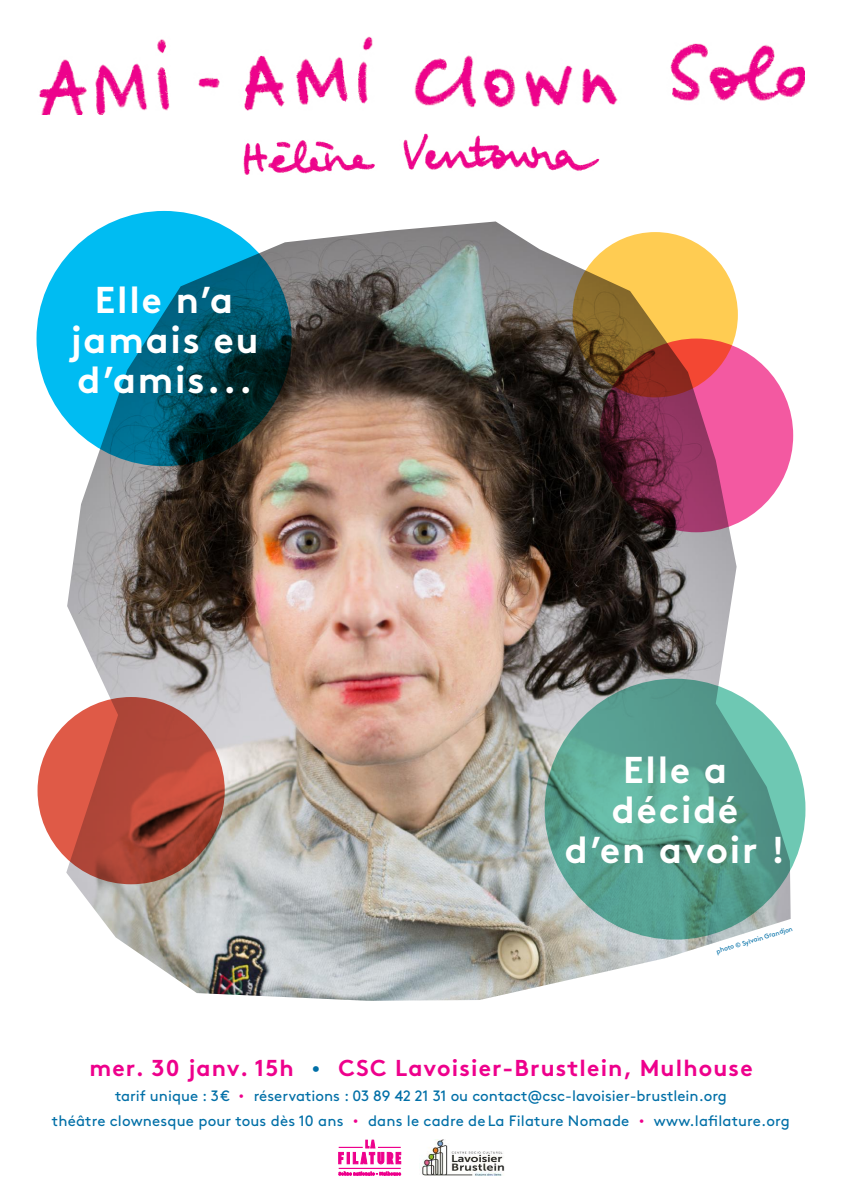
<style>
.page{position:relative;width:842px;height:1191px;background:#fff}
.page>*{position:absolute;margin:0;border:0;box-sizing:border-box;transform-origin:0 0}
.t1{font:700 37.4px/40px "Brown Std";letter-spacing:.05em;color:#fff;text-align:center}
.t2{font:700 23px "Brown Std";letter-spacing:.05em;color:#ee008c}
.t3{font:15px/25px "Brown Std";color:#006fa7;text-align:center}
.t4{font:6.6px "Brown Std";color:#006fa7}
.s1{font-size:33px;color:#006fa7}
.s2{font-size:25px;color:#ee008c}
</style>
<div class="page">
<svg style="left:339px;top:1140px;width:62px;height:24px"></svg>
<hr style="left:339px;top:1146px;width:24px;height:2px;background:#ee008c">
<hr style="left:378px;top:1146px;width:23px;height:2px;background:#ee008c">
<hr style="left:339px;top:1167px;width:62px;height:2px;background:#ee008c">
<svg style="left:339px;top:1171px;width:62px;height:4px"></svg>
<div style="left:37px;top:211px;width:255px;height:255px;background:#00bcf2;border-radius:50%"></div>
<img style="left:39px;top:36px;width:334px;height:79px">
<img style="left:414px;top:43px;width:391px;height:65px">
<img style="left:243px;top:134px;width:356px;height:41px">
<img style="left:66px;top:221px;width:725px;height:779px">
<svg style="left:38px;top:697px;width:187px;height:187px;background:#b94a3a"></svg>
<svg style="left:545px;top:678px;width:260px;height:261px;background:#59a493"></svg>
<svg style="left:573px;top:232px;width:165px;height:165px;background:#c98d3c"></svg>
<img style="left:422px;top:1140px;width:83px;height:35px">
<h1 class="t1" style="left:70px;top:279px;width:190px">Elle n’a jamais eu d’amis...</h1>
<h1 class="t1" style="left:565px;top:750px;width:222px">Elle a décidé<br>d’en avoir !</h1>
<p class="t4" style="left:715px;top:947px;width:81px;rotate:-17deg">photo © Sylvain Grandjon</p>
<h2 class="t2" style="left:89px;top:1053px;width:665px">mer. 30 janv. 15h <span class="s1">·</span> CSC Lavoisier-Brustlein, Mulhouse</h2>
<p class="t3" style="left:52px;top:1083px;width:739px">tarif unique : 3€ <span class="s2">·</span> réservations : 03 89 42 21 31 ou contact@csc-lavoisier-brustlein.org<br>théâtre clownesque pour tous dès 10 ans <span class="s2">·</span> dans le cadre de La Filature Nomade <span class="s2">·</span> www.lafilature.org</p>
</div>
